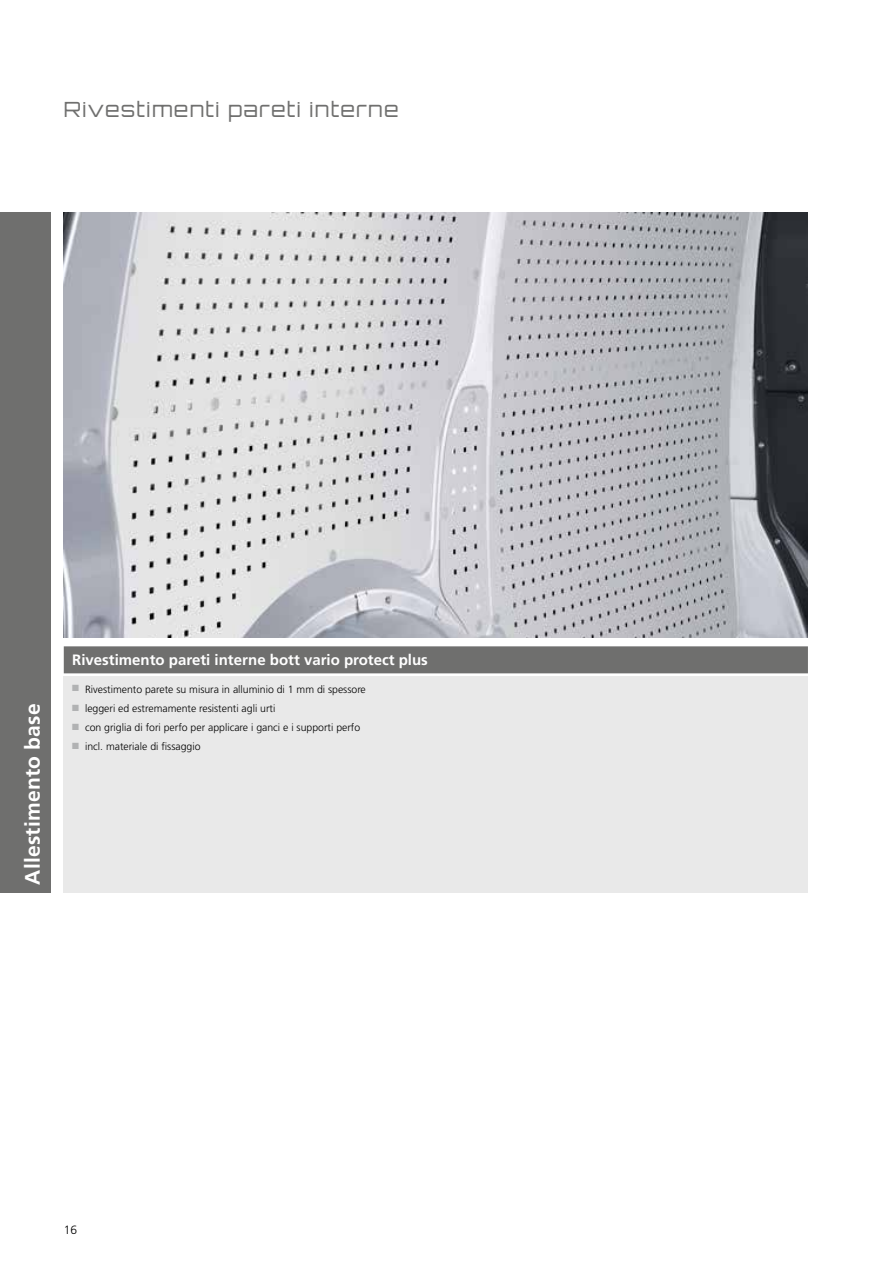
<style>
.page{position:relative;width:893px;height:1263px;background:#fff}
.page>*{position:absolute;margin:0;border:0;box-sizing:border-box;transform-origin:0 0}
.t1{font:300 21px "Orbitron CE";letter-spacing:.06em;color:#6f6f6e}
.t2{font:700 21px "Frutiger LT Pro";letter-spacing:.01em;color:#fff}
.t3{font:700 15px "Frutiger LT Pro";color:#fff}
.t4{font:300 12px "Frutiger LT Pro";color:#000}
.t5{font:300 10.5px "Frutiger LT Pro";color:#000}
.s1{color:#b1b2b3}
</style>
<div class="page">
<img style="left:64px;top:213px;width:744px;height:425px">
<div style="left:0;top:213px;width:51px;height:680px;background:#6f6f6e"></div>
<div style="left:64px;top:676px;width:744px;height:217px;background:#e9e9e9"></div>
<div style="left:64px;top:646px;width:744px;height:27px;background:#6f6f6e"></div>
<h1 class="t1" style="left:64px;top:97px;width:336px">Rivestimenti pareti interne</h1>
<h1 class="t2" style="left:20px;top:884px;width:182px;rotate:-90deg">Allestimento base</h1>
<h2 class="t3" style="left:72px;top:651px;width:357px">Rivestimento pareti interne bott vario protect plus</h2>
<p class="t5" style="left:72px;top:683px;width:295px"><span class="s1">■</span> Rivestimento parete su misura in alluminio di 1 mm di spessore</p>
<p class="t5" style="left:72px;top:702px;width:205px"><span class="s1">■</span> leggeri ed estremamente resistenti agli urti</p>
<p class="t5" style="left:72px;top:721px;width:289px"><span class="s1">■</span> con griglia di fori perfo per applicare i ganci e i supporti perfo</p>
<p class="t5" style="left:72px;top:740px;width:130px"><span class="s1">■</span> incl. materiale di fissaggio</p>
<p class="t4" style="left:64px;top:1222px;width:15px">16</p>
</div>
